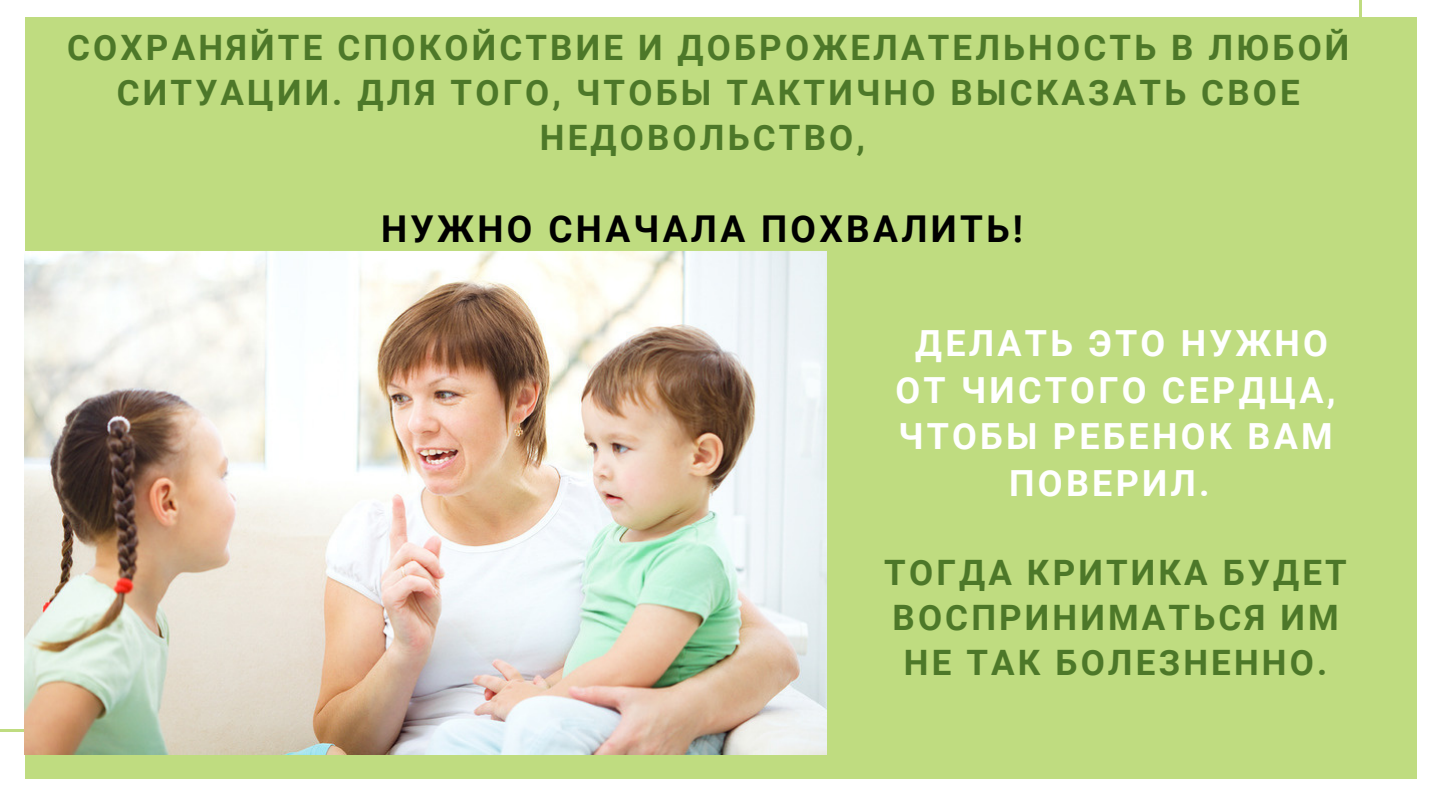
<style>
.page{position:relative;width:1440px;height:810px;background:#fff}
.page>*{position:absolute;margin:0;border:0;box-sizing:border-box;transform-origin:0 0}
.t1{font:700 37px "Roboto";letter-spacing:.09em;color:#000}
.t2{font:700 36px/46.5px "Roboto";letter-spacing:.09em;color:#fff;text-align:center}
.t3{font:700 35px/45px "Roboto";letter-spacing:.09em;color:#4d7829;text-align:center}
</style>
<div class="page">
<div style="left:25px;top:17px;width:1392px;height:762px;background:#bfdc80"></div>
<hr style="left:1359px;top:0;width:3px;height:303px;background:#bfdc80">
<hr style="left:0;top:729px;width:311px;height:3px;background:#bfdc80">
<img style="left:25px;top:251px;width:802px;height:504px">
<p class="t3" style="left:67px;top:25px;width:1284px">СОХРАНЯЙТЕ СПОКОЙСТВИЕ И ДОБРОЖЕЛАТЕЛЬНОСТЬ В ЛЮБОЙ<br>СИТУАЦИИ. ДЛЯ ТОГО, ЧТОБЫ ТАКТИЧНО ВЫСКАЗАТЬ СВОЕ<br>НЕДОВОЛЬСТВО,</p>
<p class="t1" style="left:381px;top:208px;width:643px">НУЖНО СНАЧАЛА ПОХВАЛИТЬ!</p>
<p class="t2" style="left:896px;top:321px;width:442px">ДЕЛАТЬ ЭТО НУЖНО<br>ОТ ЧИСТОГО СЕРДЦА,<br>ЧТОБЫ РЕБЕНОК ВАМ<br>ПОВЕРИЛ.</p>
<p class="t3" style="left:884px;top:550px;width:464px">ТОГДА КРИТИКА БУДЕТ<br>ВОСПРИНИМАТЬСЯ ИМ<br>НЕ ТАК БОЛЕЗНЕННО.</p>
</div>
